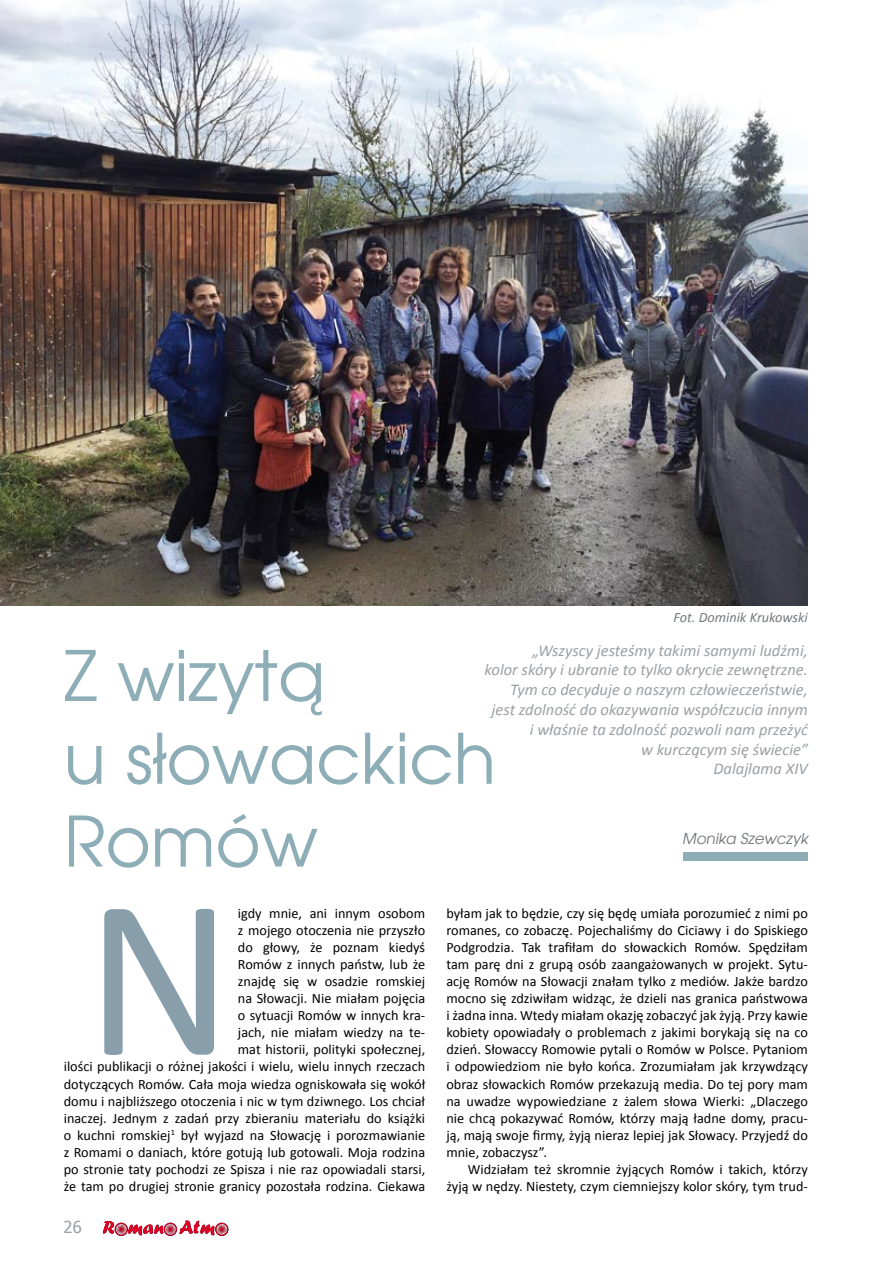
<style>
.page{position:relative;width:893px;height:1263px;background:#fff}
.page>*{position:absolute;margin:0;border:0;box-sizing:border-box;transform-origin:0 0}
.t1{font:229.8px "Calibri";color:#889fab}
.t2{font:69px/82.8px "Avalon";color:#8eaeb7}
.t3{font:italic 16.5px/19.8px "Calibri";color:#99a1a6;text-align:right}
.t4{font:16.5px "Tahoma";color:#99a1a6}
.t5{font:italic 15px "Avalon";color:#72787d}
.t6{font:14.25px/17.1px "Calibri";color:#000;text-align:right}
.t7{font:italic 14.25px "Calibri";color:#72787d}
</style>
<div class="page">
<img style="left:0;top:0;width:808px;height:606px">
<div style="left:683px;top:853px;width:125px;height:8px;background:#8eaeb7"></div>
<svg style="left:103px;top:1220px;width:125px;height:16px"></svg>
<p class="t7" style="left:673px;top:609px;width:136px">Fot. Dominik Krukowski</p>
<p class="t3" style="left:485px;top:639px;width:325px">„Wszyscy jesteśmy takimi samymi ludźmi,<br>kolor skóry i ubranie to tylko okrycie zewnętrzne.<br>Tym co decyduje o naszym człowieczeństwie, jest zdolność do okazywania współczucia innym i właśnie ta zdolność pozwoli nam przeżyć<br>w kurczącym się świecie”<br>Dalajlama XIV</p>
<h2 class="t2" style="left:64px;top:634px;width:433px">Z wizytą<br>u słowackich<br>Romów</h2>
<p class="t5" style="left:682px;top:830px;width:127px">Monika Szewczyk</p>
<p class="t6" style="left:64px;top:903px;width:363px">igdy mnie, ani innym osobom<br>z mojego otoczenia nie przyszło<br>do głowy, że poznam kiedyś<br>Romów z innych państw, lub że<br>znajdę się w osadzie romskiej<br>na Słowacji. Nie miałam pojęcia<br>o sytuacji Romów w innych kra-<br>jach, nie miałam wiedzy na te-<br>mat historii, polityki społecznej,<br>ilości publikacji o różnej jakości i wielu, wielu innych rzeczach dotyczących Romów. Cała moja wiedza ogniskowała się wokół domu i najbliższego otoczenia i nic w tym dziwnego. Los chciał inaczej. Jednym z zadań przy zbieraniu materiału do książki o kuchni romskiej<sup>1</sup> był wyjazd na Słowację i porozmawianie z Romami o daniach, które gotują lub gotowali. Moja rodzina po stronie taty pochodzi ze Spisza i nie raz opowiadali starsi, że tam po drugiej stronie granicy pozostała rodzina. Ciekawa</p>
<h1 class="t1" style="left:85px;top:835px;width:150px">N</h1>
<p class="t4" style="left:64px;top:1216px;width:10px">26</p>
<p class="t6" style="left:446px;top:903px;width:363px;text-align:justify">byłam jak to będzie, czy się będę umiała porozumieć z nimi po romanes, co zobaczę. Pojechaliśmy do Ciciawy i do Spiskiego Podgrodzia. Tak trafiłam do słowackich Romów. Spędziłam tam parę dni z grupą osób zaangażowanych w projekt. Sytu&shy;ację Romów na Słowacji znałam tylko z mediów. Jakże bardzo mocno się zdziwiłam widząc, że dzieli nas granica państwowa i żadna inna. Wtedy miałam okazję zobaczyć jak żyją. Przy kawie kobiety opowiadały o problemach z jakimi borykają się na co dzień. Słowaccy Romowie pytali o Romów w Polsce. Pytaniom i odpowiedziom nie było końca. Zrozumiałam jak krzywdzący obraz słowackich Romów przekazują media. Do tej pory mam na uwadze wypowiedziane z żalem słowa Wierki: „Dlaczego nie chcą pokazywać Romów, którzy mają ładne domy, pracu&shy;ją, mają swoje firmy, żyją nieraz lepiej jak Słowacy. Przyjedź do mnie, zobaczysz”.</p>
<p class="t6" style="left:446px;top:1160px;width:363px">Widziałam też skromnie żyjących Romów i takich, którzy żyją w nędzy. Niestety, czym ciemniejszy kolor skóry, tym trud-</p>
</div>
